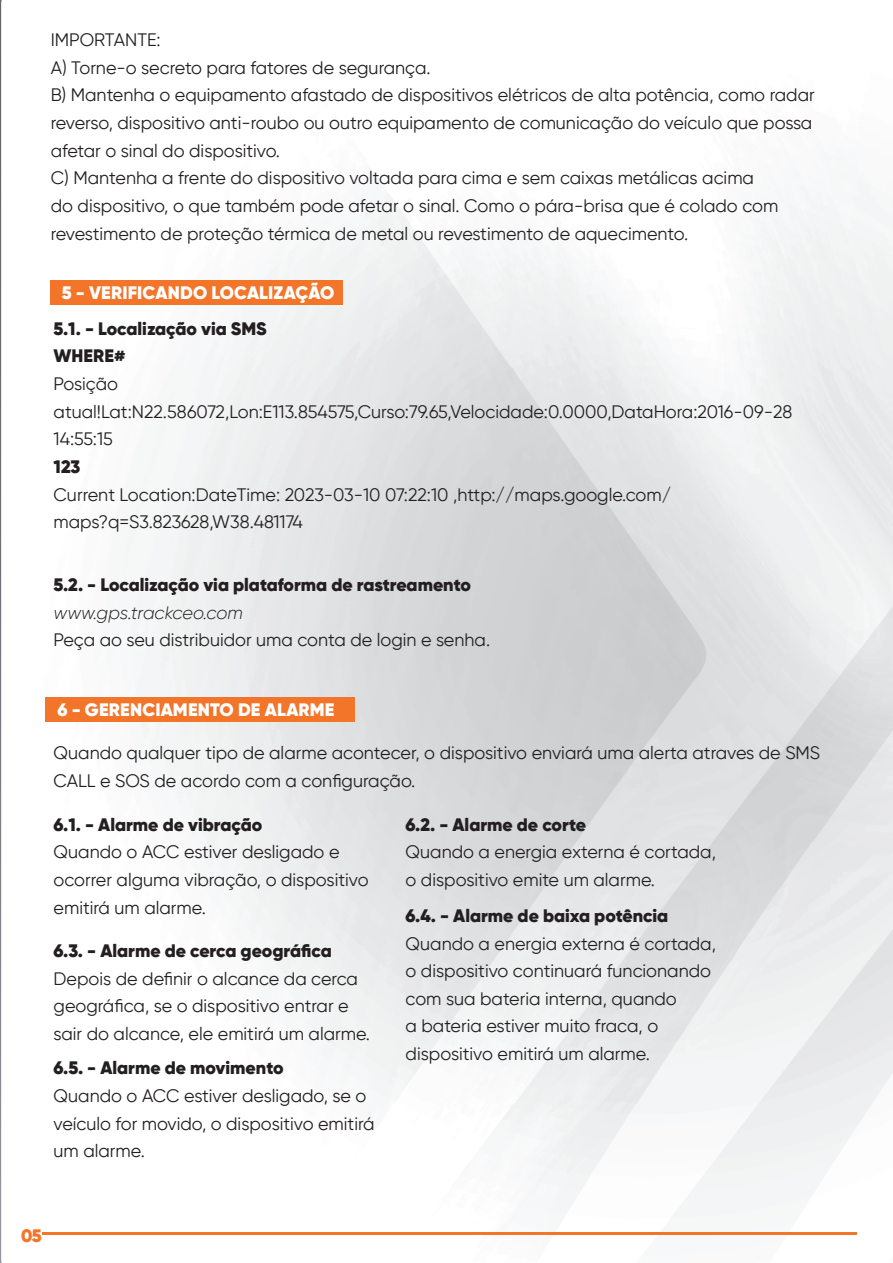
<style>
.page{position:relative;width:893px;height:1263px;background:#fff}
.page>*{position:absolute;margin:0;border:0;box-sizing:border-box;transform-origin:0 0}
.t1{font:18px/27.6px "Gilroy";color:#231f20}
.t2{font:900 18px/27.6px "Gilroy";color:#231f20}
.t3{font:900 18px "Gilroy";letter-spacing:.01em;color:#fff}
.t4{font:italic 300 18px "Gilroy";color:#231f20}
.t5{font:900 18px "Gilroy";color:#f3752a}
</style>
<div class="page">
<img style="left:0;top:0;width:893px;height:1263px">
<hr style="left:42px;top:1232px;width:814px;height:2px;background:#f3752a">
<div style="left:51px;top:280px;width:292px;height:25px;background:#f3752a"></div>
<div style="left:46px;top:697px;width:309px;height:25px;background:#f3752a"></div>
<p class="t1" style="left:51px;top:26px;width:766px">IMPORTANTE:<br>A) Torne-o secreto para fatores de segurança.<br>B) Mantenha o equipamento afastado de dispositivos elétricos de alta potência, como radar reverso, dispositivo anti-roubo ou outro equipamento de comunicação do veículo que possa afetar o sinal do dispositivo.<br>C) Mantenha a frente do dispositivo voltada para cima e sem caixas metálicas acima<br>do dispositivo, o que também pode afetar o sinal. Como o pára-brisa que é colado com revestimento de proteção térmica de metal ou revestimento de aquecimento.</p>
<p class="t3" style="left:62px;top:281px;width:274px">5 - VERIFICANDO LOCALIZAÇÃO</p>
<p class="t2" style="left:54px;top:315px;width:214px">5.1. - Localização via SMS<br>WHERE#</p>
<p class="t1" style="left:54px;top:370px;width:740px">Posição atual!Lat:N22.586072,Lon:E113.854575,Curso:79.65,Velocidade:0.0000,DataHora:2016-09-28<br>14:55:15</p>
<p class="t2" style="left:54px;top:453px;width:28px">123</p>
<p class="t1" style="left:54px;top:480px;width:619px">Current Location:DateTime: 2023-03-10 07:22:10 ,http://maps.google.com/ maps?q=S3.823628,W38.481174</p>
<p class="t2" style="left:54px;top:571px;width:419px">5.2. - Localização via plataforma de rastreamento</p>
<p class="t4" style="left:54px;top:601px;width:191px">www.gps.trackceo.com</p>
<p class="t1" style="left:54px;top:626px;width:438px">Peça ao seu distribuidor uma conta de login e senha.</p>
<p class="t3" style="left:58px;top:698px;width:278px">6 - GERENCIAMENTO DE ALARME</p>
<p class="t1" style="left:54px;top:739px;width:768px">Quando qualquer tipo de alarme acontecer, o dispositivo enviará uma alerta atraves de SMS<br>CALL e SOS de acordo com a configuração.</p>
<p class="t2" style="left:54px;top:810px;width:210px">6.1. - Alarme de vibração</p>
<p class="t1" style="left:54px;top:838px;width:317px">Quando o ACC estiver desligado e ocorrer alguma vibração, o dispositivo emitirá um alarme.</p>
<p class="t2" style="left:54px;top:937px;width:280px">6.3. - Alarme de cerca geográfica</p>
<p class="t1" style="left:54px;top:964px;width:318px">Depois de definir o alcance da cerca geográfica, se o dispositivo entrar e sair do alcance, ele emitirá um alarme.</p>
<p class="t2" style="left:54px;top:1054px;width:232px">6.5. - Alarme de movimento</p>
<p class="t1" style="left:54px;top:1081px;width:323px">Quando o ACC estiver desligado, se o veículo for movido, o dispositivo emitirá um alarme.</p>
<p class="t2" style="left:406px;top:810px;width:182px">6.2. - Alarme de corte</p>
<p class="t1" style="left:406px;top:838px;width:312px">Quando a energia externa é cortada, o dispositivo emite um alarme.</p>
<p class="t2" style="left:406px;top:902px;width:264px">6.4. - Alarme de baixa potência</p>
<p class="t1" style="left:406px;top:929px;width:312px">Quando a energia externa é cortada, o dispositivo continuará funcionando com sua bateria interna, quando<br>a bateria estiver muito fraca, o dispositivo emitirá um alarme.</p>
<p class="t5" style="left:21px;top:1224px;width:22px">05</p>
</div>
